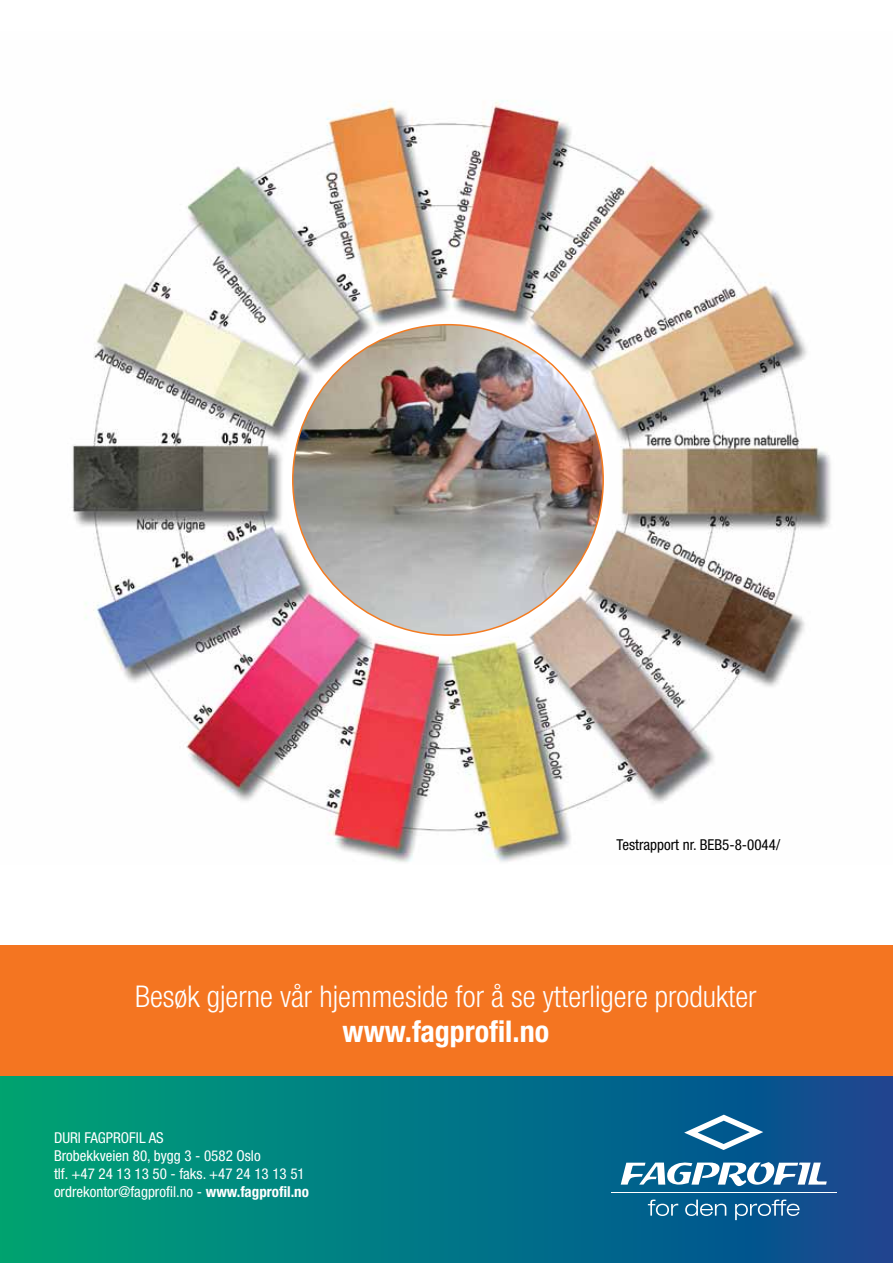
<style>
.page{position:relative;width:893px;height:1263px;background:#fff}
.page>*{position:absolute;margin:0;border:0;box-sizing:border-box;transform-origin:0 0}
.t1{font:300 condensed 30px "Helvetica Neue";color:#fff}
.t2{font:700 condensed 30px "Helvetica Neue";color:#fff}
.t3{font:condensed 15px/18px "Helvetica Neue";color:#fff}
.t4{font:condensed 15px "Helvetica Neue";color:#000}
.s1{font-weight:700}
</style>
<div class="page">
<div style="left:0;top:944px;width:893px;height:142px;background:#f47521"></div>
<svg style="left:0;top:1076px;width:893px;height:187px;background:#037784"></svg>
<svg style="left:648px;top:1199px;width:30px;height:17px"></svg>
<svg style="left:685px;top:1199px;width:41px;height:17px"></svg>
<svg style="left:735px;top:1199px;width:65px;height:21px"></svg>
<hr style="left:611px;top:1192px;width:225px;height:1px;background:#fff">
<svg style="left:684px;top:1115px;width:79px;height:35px"></svg>
<svg style="left:621px;top:1161px;width:206px;height:25px"></svg>
<img style="left:72px;top:100px;width:759px;height:762px">
<svg style="left:283px;top:318px;width:327px;height:327px"></svg>
<img style="left:293px;top:325px;width:310px;height:310px;border-radius:155px">
<p class="t4" style="left:617px;top:835px;width:165px">Testrapport nr. BEB5-8-0044/</p>
<h1 class="t1" style="left:135px;top:979px;width:623px">Besøk gjerne vår hjemmeside for å se ytterligere produkter</h1>
<h1 class="t2" style="left:343px;top:1013px;width:208px">www.fagprofil.no</h1>
<p class="t3" style="left:54px;top:1128px;width:256px">DURI FAGPROFIL AS<br>Brobekkveien 80, bygg 3 - 0582 Oslo<br>tlf. +47 24 13 13 50 - faks. +47 24 13 13 51 ordrekontor@fagprofil.no - <span class="s1">www.fagprofil.no</span></p>
</div>
